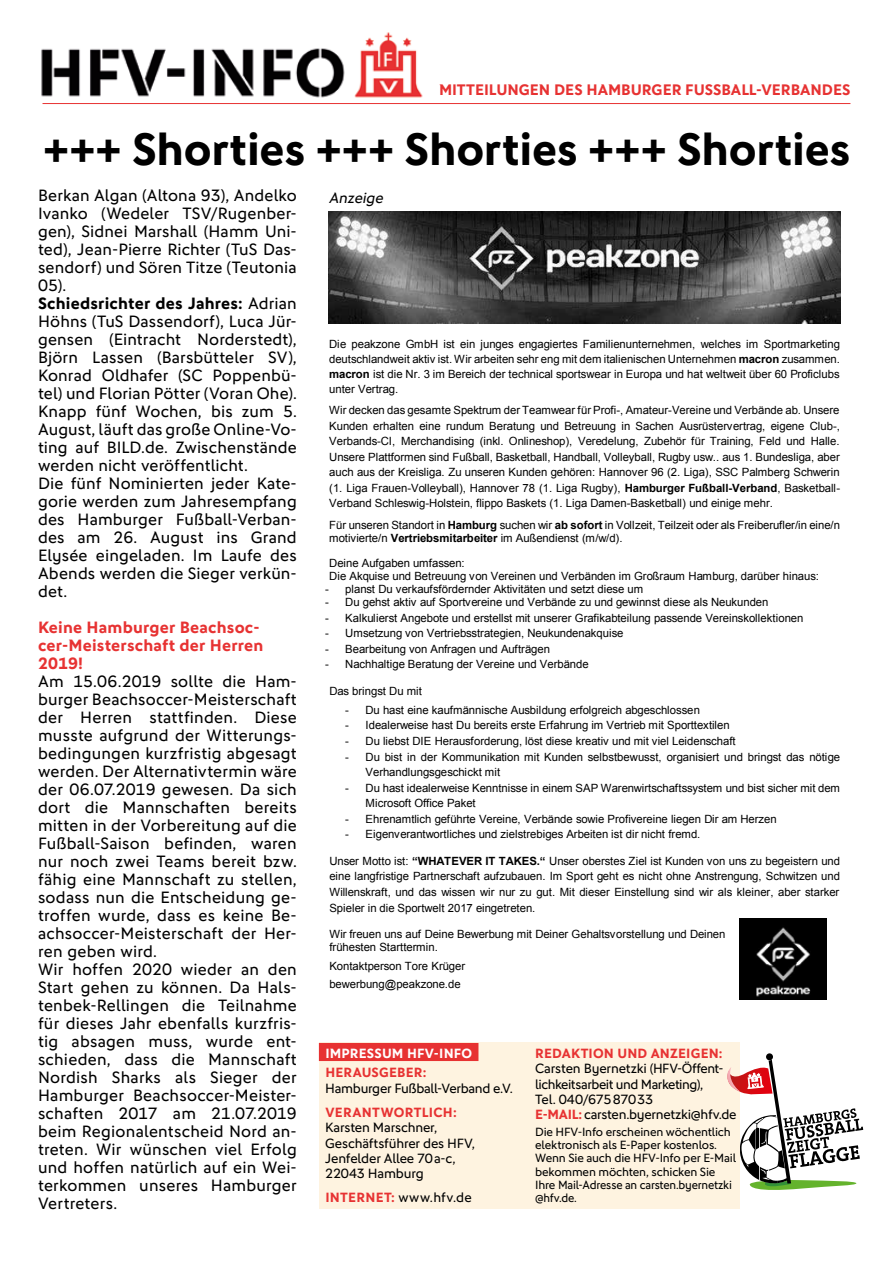
<style>
.page{position:relative;width:893px;height:1263px;background:#fff}
.page>*{position:absolute;margin:0;border:0;box-sizing:border-box;transform-origin:0 0}
.t1{font:700 45.75px "DFB Sans";letter-spacing:-.005em;color:#000}
.t2{font:16.5px/18px "DFB Sans";letter-spacing:.01em;color:#000}
.t3{font:700 16.5px/18px "DFB Sans";letter-spacing:.01em;color:#e73232}
.t4{font:700 15.3px "DFB Sans";color:#e73232}
.t5{font:italic 15px "DFB Sans";color:#000}
.t6{font:13.5px/15.5px "DFB Sans";letter-spacing:-.02em;color:#000}
.t7{font:700 13.5px "DFB Sans";letter-spacing:.02em;color:#e73232}
.t8{font:700 13.5px "DFB Sans";letter-spacing:.015em;color:#fff}
.t9{font:12px/13.4px "DFB Sans";letter-spacing:-.015em;color:#000}
.t10{font:11.4px/15.6px "Arial";letter-spacing:-.01em;color:#000}
.s1{font-weight:700}
.s2{font-weight:700;color:#e73232}
</style>
<div class="page">
<img style="left:41px;top:32px;width:382px;height:66px">
<hr style="left:43px;top:103px;width:807px;height:1px;background:#e73232">
<div style="left:319px;top:1042px;width:421px;height:167px;background:#fef3e0"></div>
<div style="left:319px;top:1043px;width:159px;height:18px;background:#e73232"></div>
<svg style="left:727px;top:1059px;width:136px;height:131px"></svg>
<div style="left:766px;top:1053px;width:7px;height:7px;background:#000;border-radius:50%"></div>
<img style="left:739px;top:918px;width:88px;height:81px">
<img style="left:329px;top:211px;width:511px;height:112px">
<h3 class="t4" style="left:439px;top:80px;width:413px">MITTEILUNGEN DES HAMBURGER FUSSBALL-VERBANDES</h3>
<h1 class="t1" style="left:43px;top:122px;width:809px">+++ Shorties +++ Shorties +++ Shorties</h1>
<p class="t2" style="left:38px;top:186px;width:260px">Berkan Algan (Altona 93), Andelko<br>Ivanko (Wedeler TSV/Rugenber&shy;gen), Sidnei Marshall (Hamm Uni&shy;ted), Jean-Pierre Richter (TuS Das&shy;sendorf) und Sören Titze (Teutonia<br>05).<br><span class="s1">Schiedsrichter des Jahres:</span> Adrian<br>Höhns (TuS Dassendorf), Luca Jür&shy;gensen (Eintracht Norderstedt),<br>Björn Lassen (Barsbütteler SV),<br>Konrad Oldhafer (SC Poppenbü&shy;tel) und Florian Pötter (Voran Ohe).<br>Knapp fünf Wochen, bis zum 5.<br>August, läuft das große Online-Vo&shy;ting auf BILD.de. Zwischenstände werden nicht veröffentlicht.<br>Die fünf Nominierten jeder Kate&shy;gorie werden zum Jahresempfang des Hamburger Fußball-Verban&shy;des am 26. August ins Grand<br>Elysée eingeladen. Im Laufe des<br>Abends werden die Sieger verkün&shy;det.</p>
<h2 class="t3" style="left:38px;top:618px;width:227px">Keine Hamburger Beachsoc&shy;cer-Meisterschaft der Herren<br>2019!</h2>
<p class="t2" style="left:38px;top:672px;width:260px">Am 15.06.2019 sollte die Ham&shy;burger Beachsoccer-Meisterschaft der Herren stattfinden. Diese musste aufgrund der Witterungs&shy;bedingungen kurzfristig abgesagt werden. Der Alternativtermin wäre der 06.07.2019 gewesen. Da sich dort die Mannschaften bereits mitten in der Vorbereitung auf die<br>Fußball-Saison befinden, waren nur noch zwei Teams bereit bzw. fähig eine Mannschaft zu stellen, sodass nun die Entscheidung ge&shy;troffen wurde, dass es keine Be&shy;achsoccer-Meisterschaft der Her&shy;ren geben wird.<br>Wir hoffen 2020 wieder an den<br>Start gehen zu können. Da Hals&shy;tenbek-Rellingen die Teilnahme für dieses Jahr ebenfalls kurzfris&shy;tig absagen muss, wurde ent&shy;schieden, dass die Mannschaft<br>Nordish Sharks als Sieger der<br>Hamburger Beachsoccer-Meister&shy;schaften 2017 am 21.07.2019 beim Regionalentscheid Nord an&shy;treten. Wir wünschen viel Erfolg und hoffen natürlich auf ein Wei&shy;terkommen unseres Hamburger<br>Vertreters.</p>
<h3 class="t5" style="left:329px;top:189px;width:59px">Anzeige</h3>
<p class="t10" style="left:329px;top:337px;width:512px;line-height:14.9px;text-align:justify">Die peakzone GmbH ist ein junges engagiertes Familienunternehmen, welches im Sportmarketing deutschlandweit aktiv ist. Wir arbeiten sehr eng mit dem italienischen Unternehmen <span class="s1">macron</span> zusammen. <span class="s1">macron</span> ist die Nr. 3 im Bereich der technical sportswear in Europa und hat weltweit über 60 Proficlubs unter Vertrag.</p>
<p class="t10" style="left:329px;top:402px;width:512px;text-align:justify">Wir decken das gesamte Spektrum der Teamwear für Profi-, Amateur-Vereine und Verbände ab. Unsere Kunden erhalten eine rundum Beratung und Betreuung in Sachen Ausrüstervertrag, eigene Club-, Verbands-CI, Merchandising (inkl. Onlineshop), Veredelung, Zubehör für Training, Feld und Halle.<br>Unsere Plattformen sind Fußball, Basketball, Handball, Volleyball, Rugby usw.. aus 1. Bundesliga, aber auch aus der Kreisliga. Zu unseren Kunden gehören: Hannover 96 (2. Liga), SSC Palmberg Schwerin (1. Liga Frauen-Volleyball), Hannover 78 (1. Liga Rugby), <span class="s1">Hamburger Fußball-Verband</span>, Basketball-Verband Schleswig-Holstein, flippo Baskets (1. Liga Damen-Basketball) und einige mehr.</p>
<p class="t10" style="left:329px;top:518px;width:512px;line-height:12.9px">Für unseren Standort in <span class="s1">Hamburg</span> suchen wir <span class="s1">ab sofort</span> in Vollzeit, Teilzeit oder als Freiberufler/in eine/n motivierte/n <span class="s1">Vertriebsmitarbeiter</span> im Außendienst (m/w/d).</p>
<p class="t10" style="left:329px;top:557px;width:491px;line-height:12.9px">Deine Aufgaben umfassen:<br>Die Akquise und Betreuung von Vereinen und Verbänden im Großraum Hamburg, darüber hinaus:</p>
<p class="t10" style="left:325px;top:582px;width:319px">- planst Du verkaufsfördernder Aktivitäten und setzt diese um</p>
<p class="t10" style="left:325px;top:595px;width:445px">- Du gehst aktiv auf Sportvereine und Verbände zu und gewinnst diese als Neukunden</p>
<p class="t10" style="left:325px;top:610px;width:480px">- Kalkulierst Angebote und erstellst mit unserer Grafikabteilung passende Vereinskollektionen</p>
<p class="t10" style="left:325px;top:626px;width:300px">- Umsetzung von Vertriebsstrategien, Neukundenakquise</p>
<p class="t10" style="left:325px;top:641px;width:226px">- Bearbeitung von Anfragen und Aufträgen</p>
<p class="t10" style="left:325px;top:657px;width:265px">- Nachhaltige Beratung der Vereine und Verbände</p>
<p class="t10" style="left:329px;top:683px;width:94px">Das bringst Du mit</p>
<p class="t10" style="left:345px;top:702px;width:356px">- Du hast eine kaufmännische Ausbildung erfolgreich abgeschlossen</p>
<p class="t10" style="left:345px;top:718px;width:386px">- Idealerweise hast Du bereits erste Erfahrung im Vertrieb mit Sporttextilen</p>
<p class="t10" style="left:345px;top:733px;width:392px">- Du liebst DIE Herausforderung, löst diese kreativ und mit viel Leidenschaft</p>
<p class="t10" style="left:366px;top:749px;width:476px;text-indent:-20px">- Du bist in der Kommunikation mit Kunden selbstbewusst, organisiert und bringst das nötige<br>Verhandlungsgeschickt mit</p>
<p class="t10" style="left:366px;top:780px;width:476px;text-indent:-20px">- Du hast idealerweise Kenntnisse in einem SAP Warenwirtschaftssystem und bist sicher mit dem<br>Microsoft Office Paket</p>
<p class="t10" style="left:345px;top:811px;width:433px">- Ehrenamtlich geführte Vereine, Verbände sowie Profivereine liegen Dir am Herzen</p>
<p class="t10" style="left:345px;top:826px;width:357px">- Eigenverantwortliches und zielstrebiges Arbeiten ist dir nicht fremd.</p>
<p class="t10" style="left:329px;top:853px;width:512px;text-align:justify">Unser Motto ist: <span class="s1">“WHATEVER IT TAKES.“</span> Unser oberstes Ziel ist Kunden von uns zu begeistern und eine langfristige Partnerschaft aufzubauen. Im Sport geht es nicht ohne Anstrengung, Schwitzen und Willenskraft, und das wissen wir nur zu gut. Mit dieser Einstellung sind wir als kleiner, aber starker Spieler in die Sportwelt 2017 eingetreten.</p>
<p class="t10" style="left:329px;top:928px;width:398px;line-height:12.9px">Wir freuen uns auf Deine Bewerbung mit Deiner Gehaltsvorstellung und Deinen frühesten Starttermin.</p>
<p class="t10" style="left:329px;top:957px;width:137px;line-height:18.3px">Kontaktperson Tore Krüger bewerbung@peakzone.de</p>
<p class="t8" style="left:325px;top:1045px;width:148px">IMPRESSUM HFV-INFO</p>
<p class="t7" style="left:325px;top:1065px;width:103px">HERAUSGEBER:</p>
<p class="t6" style="left:325px;top:1080px;width:189px">Hamburger Fußball-Verband e.V.</p>
<p class="t7" style="left:325px;top:1104px;width:133px">VERANTWORTLICH:</p>
<p class="t6" style="left:325px;top:1120px;width:151px">Karsten Marschner,<br>Geschäftsführer des HFV,<br>Jenfelder Allee 70a-c,<br>22043 Hamburg</p>
<p class="t6" style="left:325px;top:1190px;width:148px"><span class="s2">INTERNET:</span> www.hfv.de</p>
<p class="t7" style="left:535px;top:1045px;width:189px">REDAKTION UND ANZEIGEN:</p>
<p class="t6" style="left:535px;top:1061px;width:203px">Carsten Byernetzki (HFV-Öffent&shy;lichkeitsarbeit und Marketing),<br>Tel. 040/67587033<br><span class="s2">E-MAIL:</span> carsten.byernetzki@hfv.de</p>
<p class="t9" style="left:535px;top:1125px;width:202px">Die HFV-Info erscheinen wöchentlich elektronisch als E-Paper kostenlos.<br>Wenn Sie auch die HFV-Info per E-Mail bekommen möchten, schicken Sie<br>Ihre Mail-Adresse an carsten.byernetzki @hfv.de.</p>
</div>
